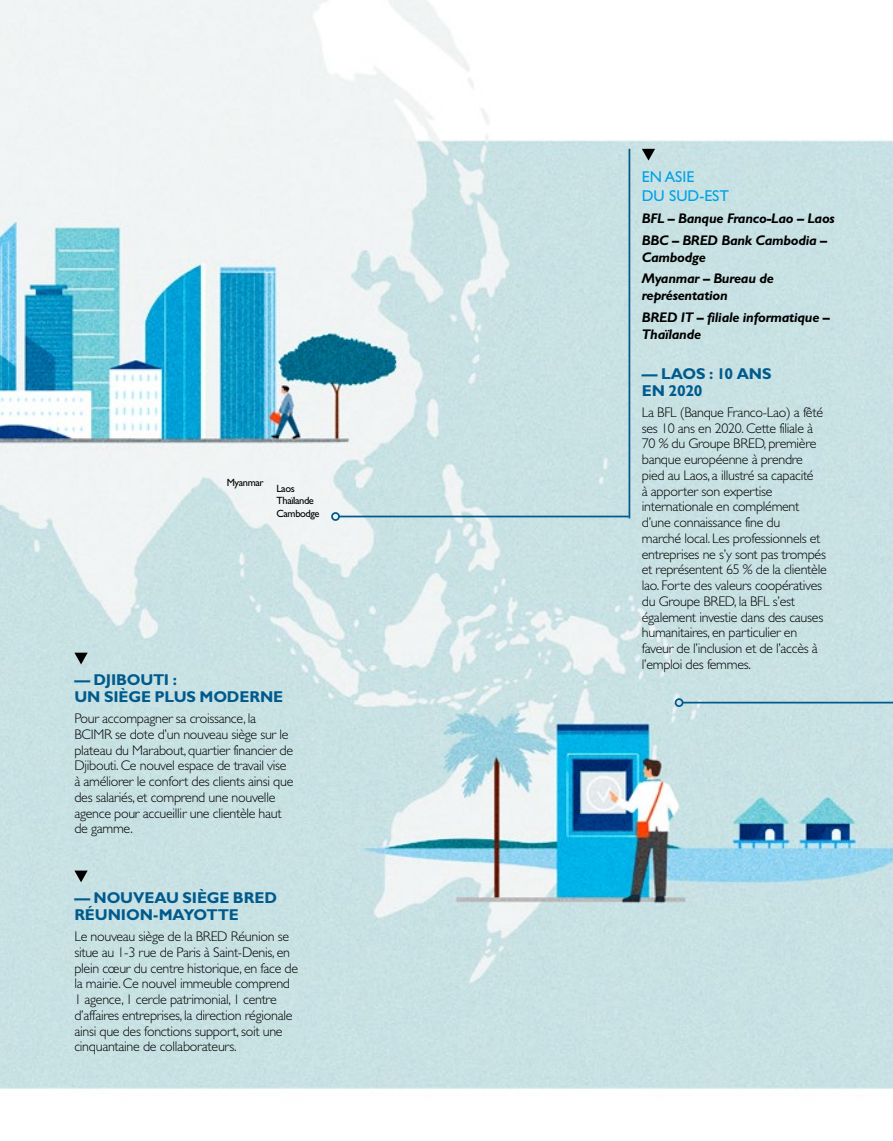
<style>
.page{position:relative;width:893px;height:1141px;background:#fff}
.page>*{position:absolute;margin:0;border:0;box-sizing:border-box;transform-origin:0 0}
.t1{font:700 15.75px/17.5px "Gill Sans Std";letter-spacing:-.01em;color:#005a8c}
.t2{font:15.75px/18.9px "Gill Sans Std";color:#00a1e5}
.t3{font:300 14px/15.8px "Gill Sans Std";letter-spacing:-.02em;color:#000}
.t4{font:italic 700 14px/21.7px "Gill Sans Std";letter-spacing:-.02em;color:#000}
.t5{font:10.5px/12.2px "Gill Sans Std";letter-spacing:-.04em;color:#000}
</style>
<div class="page">
<img style="left:0;top:0;width:893px;height:1089px">
<svg style="left:545px;top:1037px;width:3px;height:5px"></svg>
<svg style="left:642px;top:149px;width:13px;height:12px"></svg>
<hr style="left:629px;top:149px;width:1px;height:369px;background:#005a8c">
<hr style="left:683px;top:702px;width:210px;height:1px;background:#005a8c">
<div style="left:675px;top:698px;width:8px;height:9px;border:2px solid #005a8c;border-radius:50%"></div>
<hr style="left:339px;top:516px;width:290px;height:1px;background:#005a8c">
<div style="left:331px;top:512px;width:9px;height:9px;border:2px solid #005a8c;border-radius:50%"></div>
<svg style="left:74px;top:871px;width:14px;height:11px"></svg>
<svg style="left:74px;top:653px;width:14px;height:11px"></svg>
<p class="t5" style="left:227px;top:476px;width:38px">Myanmar</p>
<p class="t5" style="left:277px;top:482px;width:44px">Laos<br>Thaïlande<br>Cambodge</p>
<p class="t1" style="left:74px;top:671px;width:210px">— DJIBOUTI :<br>UN SIÈGE PLUS MODERNE</p>
<p class="t3" style="left:74px;top:711px;width:221px">Pour accompagner sa croissance, la BCIMR se dote d’un nouveau siège sur le plateau du Marabout, quartier financier de Djibouti. Ce nouvel espace de travail vise à améliorer le confort des clients ainsi que des salariés, et comprend une nouvelle agence pour accueillir une clientèle haut de gamme.</p>
<p class="t1" style="left:74px;top:889px;width:204px">— NOUVEAU SIÈGE BRED<br>RÉUNION-MAYOTTE</p>
<p class="t3" style="left:74px;top:929px;width:225px">Le nouveau siège de la BRED Réunion se situe au 1-3 rue de Paris à Saint-Denis, en plein cœur du centre historique, en face de la mairie. Ce nouvel immeuble comprend 1 agence, 1 cercle patrimonial, 1 centre d’affaires entreprises, la direction régionale ainsi que des fonctions support, soit une cinquantaine de collaborateurs.</p>
<p class="t2" style="left:642px;top:168px;width:89px">EN ASIE<br>DU SUD-EST</p>
<p class="t4" style="left:642px;top:208px;width:195px">BFL – Banque Franco-Lao – Laos<br>BBC – BRED Bank Cambodia –</p>
<p class="t4" style="left:642px;top:246px;width:134px">Cambodge<br>Myanmar – Bureau de</p>
<p class="t4" style="left:642px;top:285px;width:189px">représentation<br>BRED IT – filiale informatique –</p>
<p class="t4" style="left:642px;top:323px;width:61px">Thaïlande</p>
<p class="t1" style="left:642px;top:365px;width:131px">— LAOS : 10 ANS<br>EN 2020</p>
<p class="t3" style="left:642px;top:404px;width:186px">La BFL (Banque Franco-Lao) a fêté ses 10 ans en 2020. Cette filiale à<br>70 % du Groupe BRED, première banque européenne à prendre pied au Laos, a illustré sa capacité<br>à apporter son expertise internationale en complément d’une connaissance fine du<br>marché local. Les professionnels et entreprises ne s’y sont pas trompés et représentent 65 % de la clientèle lao. Forte des valeurs coopératives du Groupe BRED, la BFL s’est également investie dans des causes humanitaires, en particulier en faveur de l’inclusion et de l’accès à l’emploi des femmes.</p>
</div>
